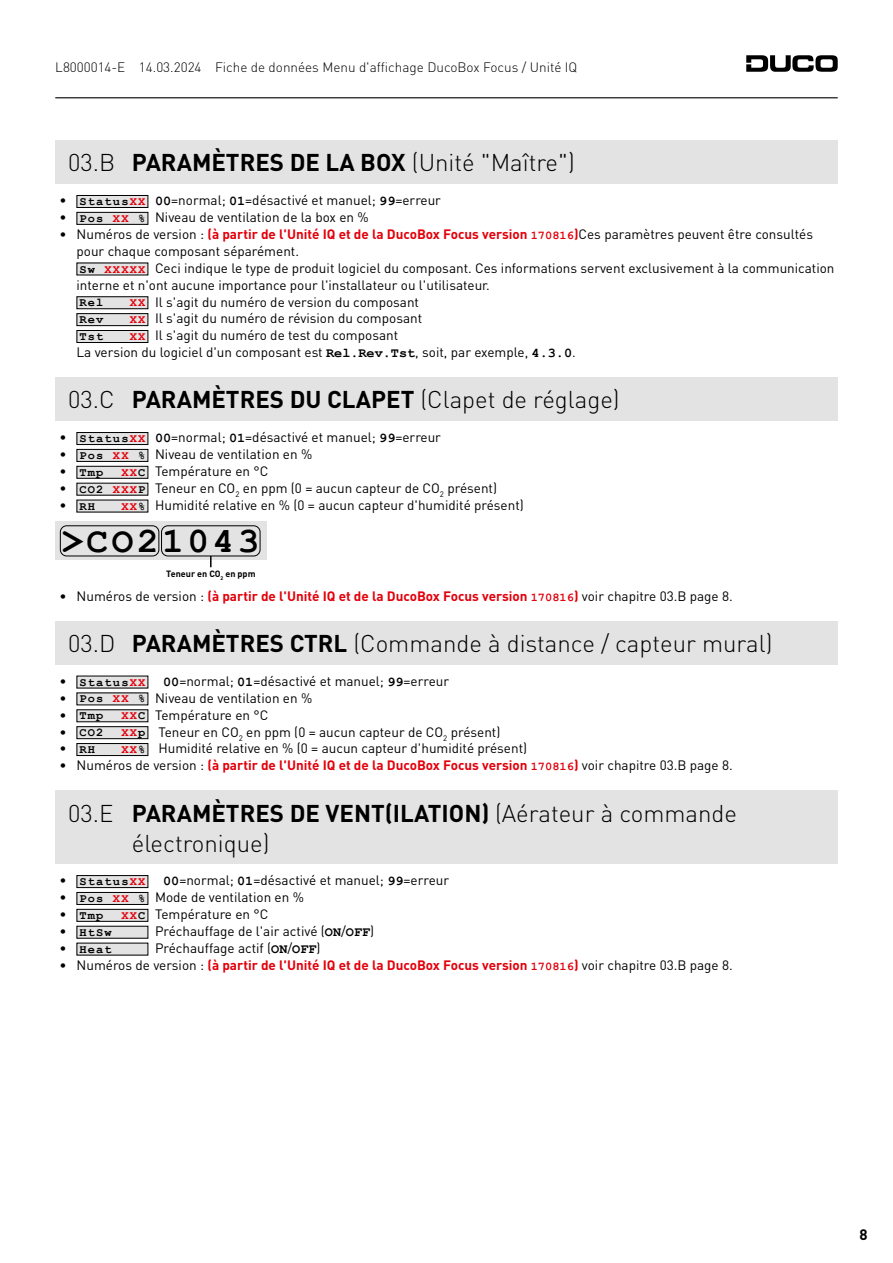
<style>
.page{position:relative;width:893px;height:1263px;background:#fff}
.page>*{position:absolute;margin:0;border:0;box-sizing:border-box;transform-origin:0 0}
.t1{font:700 36px "Courier New";letter-spacing:.1em;color:#000}
.t2{font:300 24px/30px "DINOT";color:#000}
.t3{font:700 15px "DINOT";color:#000}
.t4{font:13.5px/16.8px "DINOT";color:#000}
.t5{font:700 13.5px "DINOT";color:#e3000b}
.t6{font:300 13.5px "DINOT";color:#000}
.t7{font:700 12px "Courier New";letter-spacing:.1em;color:#000}
.t8{font:700 9px "DINOT";color:#000}
.s1{font-weight:700}
.s2{font-family:"Courier New";font-weight:700;font-size:12px}
.s3{font-family:"Courier New";font-weight:700;font-size:12px;color:#e3000b}
.s4{font-family:"Courier New";font-weight:700}
.s5{font-weight:700;color:#e3000b}
.s6{font-family:"DINOT";font-weight:400;font-size:13.5px}
.s7{font-weight:400;color:#000}
.s8{font-family:"Courier New";font-size:12px}
.s9{color:#e3000b}
</style>
<div class="page">
<svg style="left:746px;top:55px;width:92px;height:17px"></svg>
<hr style="left:55px;top:97px;width:783px;height:1px;background:#000">
<div style="left:55px;top:140px;width:783px;height:44px;background:#e3e3e3"></div>
<div style="left:55px;top:377px;width:783px;height:44px;background:#e3e3e3"></div>
<div style="left:55px;top:621px;width:783px;height:44px;background:#e3e3e3"></div>
<div style="left:55px;top:790px;width:783px;height:74px;background:#e3e3e3"></div>
<div style="left:77px;top:195px;width:71px;height:12px;background:#e3e3e3"></div>
<div style="left:77px;top:195px;width:71px;height:13px;border:1px solid #000"></div>
<div style="left:77px;top:212px;width:71px;height:12px;background:#e3e3e3"></div>
<div style="left:77px;top:212px;width:71px;height:13px;border:1px solid #000"></div>
<div style="left:77px;top:263px;width:71px;height:12px;background:#e3e3e3"></div>
<div style="left:77px;top:297px;width:71px;height:12px;background:#e3e3e3"></div>
<div style="left:77px;top:296px;width:71px;height:13px;border:1px solid #000"></div>
<div style="left:77px;top:314px;width:71px;height:12px;background:#e3e3e3"></div>
<div style="left:77px;top:313px;width:71px;height:13px;border:1px solid #000"></div>
<div style="left:77px;top:330px;width:71px;height:12px;background:#e3e3e3"></div>
<div style="left:77px;top:330px;width:71px;height:13px;border:1px solid #000"></div>
<div style="left:77px;top:432px;width:71px;height:12px;background:#e3e3e3"></div>
<div style="left:77px;top:432px;width:71px;height:13px;border:1px solid #000"></div>
<div style="left:77px;top:449px;width:71px;height:12px;background:#e3e3e3"></div>
<div style="left:77px;top:449px;width:71px;height:13px;border:1px solid #000"></div>
<div style="left:77px;top:466px;width:71px;height:12px;background:#e3e3e3"></div>
<div style="left:77px;top:466px;width:71px;height:13px;border:1px solid #000"></div>
<div style="left:77px;top:483px;width:71px;height:12px;background:#e3e3e3"></div>
<div style="left:77px;top:500px;width:71px;height:12px;background:#e3e3e3"></div>
<div style="left:55px;top:522px;width:211px;height:38px;background:#e3e3e3"></div>
<div style="left:161px;top:525px;width:99px;height:31px;border:1px solid #000;border-radius:6px"></div>
<div style="left:60px;top:525px;width:99px;height:31px;border:1px solid #000;border-radius:6px"></div>
<svg style="left:210px;top:556px;width:2px;height:11px"></svg>
<div style="left:77px;top:676px;width:71px;height:12px;background:#e3e3e3"></div>
<div style="left:77px;top:693px;width:71px;height:12px;background:#e3e3e3"></div>
<div style="left:77px;top:710px;width:71px;height:12px;background:#e3e3e3"></div>
<div style="left:77px;top:727px;width:71px;height:12px;background:#e3e3e3"></div>
<div style="left:77px;top:726px;width:71px;height:13px;border:1px solid #000"></div>
<div style="left:77px;top:743px;width:71px;height:12px;background:#e3e3e3"></div>
<div style="left:77px;top:743px;width:71px;height:13px;border:1px solid #000"></div>
<div style="left:77px;top:875px;width:71px;height:12px;background:#e3e3e3"></div>
<div style="left:77px;top:875px;width:71px;height:13px;border:1px solid #000"></div>
<div style="left:77px;top:892px;width:71px;height:12px;background:#e3e3e3"></div>
<div style="left:77px;top:892px;width:71px;height:13px;border:1px solid #000"></div>
<div style="left:77px;top:909px;width:71px;height:12px;background:#e3e3e3"></div>
<div style="left:77px;top:909px;width:71px;height:13px;border:1px solid #000"></div>
<div style="left:77px;top:926px;width:71px;height:12px;background:#e3e3e3"></div>
<div style="left:77px;top:943px;width:71px;height:12px;background:#e3e3e3"></div>
<p class="t6" style="left:55px;top:58px;width:524px">L8000014-E 14.03.2024 Fiche de données Menu d'affichage DucoBox Focus / Unité IQ</p>
<h2 class="t2" style="left:68px;top:147px;width:508px">03.B <span class="s1">PARAMÈTRES DE LA BOX</span> (Unité "Maître")</h2>
<p class="t4" style="left:60px;top:191px;width:383px">• <span class="s2">Status</span><span class="s3">XX</span> <span class="s4">00</span>=normal; <span class="s4">01</span>=désactivé et manuel; <span class="s4">99</span>=erreur</p>
<p class="t4" style="left:60px;top:208px;width:311px">• <span class="s2">Pos</span> <span class="s3">XX</span> <span class="s2">%</span> Niveau de ventilation de la box en %</p>
<p class="t4" style="left:77px;top:225px;width:759px;text-indent:-17px">• Numéros de version : <span class="s5">(à partir de l'Unité IQ et de la DucoBox Focus version</span> <span class="s3">170816</span><span class="s5">)</span>Ces paramètres peuvent être consultés pour chaque composant séparément.<br><span class="s2">Sw</span> <span class="s3">XXXXX</span> Ceci indique le type de produit logiciel du composant. Ces informations servent exclusivement à la communication interne et n'ont aucune importance pour l'installateur ou l'utilisateur.</p>
<p class="t7" style="left:79px;top:295px;width:26px">Rel</p>
<p class="t4" style="left:130px;top:293px;width:291px"><span class="s3">XX</span> Il s'agit du numéro de version du composant</p>
<p class="t7" style="left:79px;top:312px;width:26px">Rev</p>
<p class="t4" style="left:130px;top:310px;width:294px"><span class="s3">XX</span> Il s'agit du numéro de révision du composant</p>
<p class="t7" style="left:79px;top:329px;width:26px">Tst</p>
<p class="t4" style="left:77px;top:326px;width:501px;text-indent:53px"><span class="s3">XX</span> Il s'agit du numéro de test du composant<br>La version du logiciel d'un composant est <span class="s4">Rel.Rev.Tst</span>, soit, par exemple, <span class="s4">4.3.0</span>.</p>
<h2 class="t2" style="left:68px;top:384px;width:553px">03.C <span class="s1">PARAMÈTRES DU CLAPET</span> (Clapet de réglage)</h2>
<p class="t4" style="left:60px;top:428px;width:383px">• <span class="s2">Status</span><span class="s3">XX</span> <span class="s4">00</span>=normal; <span class="s4">01</span>=désactivé et manuel; <span class="s4">99</span>=erreur</p>
<p class="t4" style="left:60px;top:445px;width:254px">• <span class="s2">Pos</span> <span class="s3">XX</span> <span class="s2">%</span> Niveau de ventilation en %</p>
<p class="t7" style="left:60px;top:465px;width:45px"><span class="s6">•</span> Tmp</p>
<p class="t4" style="left:121px;top:462px;width:149px"><span class="s3">XX</span><span class="s2">C</span> Température en °C</p>
<p class="t4" style="left:60px;top:479px;width:439px">• <span class="s2">CO2</span> <span class="s3">XXX</span><span class="s2">P</span> Teneur en CO<sub>2</sub> en ppm (0 = aucun capteur de CO<sub>2</sub> présent)</p>
<p class="t7" style="left:60px;top:498px;width:37px"><span class="s6">•</span> RH</p>
<p class="t4" style="left:121px;top:496px;width:404px"><span class="s3">XX</span><span class="s2">%</span> Humidité relative en % (0 = aucun capteur d'humidité présent)</p>
<h1 class="t1" style="left:61px;top:518px;width:200px">&gt;CO21043</h1>
<p class="t8" style="left:166px;top:567px;width:91px">Teneur en CO<sub>2</sub> en ppm</p>
<p class="t5" style="left:60px;top:587px;width:675px"><span class="s7">• Numéros de version :</span> (à partir de l'Unité IQ et de la DucoBox Focus version <span class="s8">170816</span>) <span class="s7">voir chapitre 03.B page 8.</span></p>
<h2 class="t2" style="left:68px;top:627px;width:706px">03.D <span class="s1">PARAMÈTRES CTRL</span> (Commande à distance / capteur mural)</h2>
<p class="t7" style="left:60px;top:674px;width:87px"><span class="s6">•</span> Status<span class="s9">XX</span></p>
<p class="t4" style="left:163px;top:672px;width:287px"><span class="s4">00</span>=normal; <span class="s4">01</span>=désactivé et manuel; <span class="s4">99</span>=erreur</p>
<p class="t4" style="left:60px;top:689px;width:254px">• <span class="s2">Pos</span> <span class="s3">XX</span> <span class="s2">%</span> Niveau de ventilation en %</p>
<p class="t7" style="left:60px;top:708px;width:45px"><span class="s6">•</span> Tmp</p>
<p class="t4" style="left:121px;top:706px;width:149px"><span class="s3">XX</span><span class="s2">C</span> Température en °C</p>
<p class="t7" style="left:60px;top:725px;width:45px"><span class="s6">•</span> CO2</p>
<p class="t4" style="left:121px;top:723px;width:381px"><span class="s3">XX</span><span class="s2">p</span> Teneur en CO<sub>2</sub> en ppm (0 = aucun capteur de CO<sub>2</sub> présent)</p>
<p class="t7" style="left:60px;top:742px;width:37px"><span class="s6">•</span> RH</p>
<p class="t4" style="left:121px;top:739px;width:407px"><span class="s3">XX</span><span class="s2">%</span> Humidité relative en % (0 = aucun capteur d'humidité présent)</p>
<p class="t5" style="left:60px;top:756px;width:675px"><span class="s7">• Numéros de version :</span> (à partir de l'Unité IQ et de la DucoBox Focus version <span class="s8">170816</span>) <span class="s7">voir chapitre 03.B page 8.</span></p>
<h2 class="t2" style="left:132px;top:797px;width:607px;text-indent:-64px">03.E <span class="s1">PARAMÈTRES DE VENT(ILATION)</span> (Aérateur à commande électronique)</h2>
<p class="t7" style="left:60px;top:874px;width:87px"><span class="s6">•</span> Status<span class="s9">XX</span></p>
<p class="t4" style="left:163px;top:871px;width:287px"><span class="s4">00</span>=normal; <span class="s4">01</span>=désactivé et manuel; <span class="s4">99</span>=erreur</p>
<p class="t4" style="left:60px;top:888px;width:246px">• <span class="s2">Pos</span> <span class="s3">XX</span> <span class="s2">%</span> Mode de ventilation en %</p>
<p class="t7" style="left:60px;top:908px;width:45px"><span class="s6">•</span> Tmp</p>
<p class="t4" style="left:121px;top:905px;width:149px"><span class="s3">XX</span><span class="s2">C</span> Température en °C</p>
<p class="t7" style="left:60px;top:924px;width:54px"><span class="s6">•</span> HtSw</p>
<p class="t4" style="left:155px;top:922px;width:221px">Préchauffage de l'air activé (<span class="s4">ON</span>/<span class="s4">OFF</span>)</p>
<p class="t7" style="left:60px;top:941px;width:54px"><span class="s6">•</span> Heat</p>
<p class="t4" style="left:155px;top:939px;width:167px">Préchauffage actif (<span class="s4">ON</span>/<span class="s4">OFF</span>)</p>
<p class="t5" style="left:60px;top:956px;width:675px"><span class="s7">• Numéros de version :</span> (à partir de l'Unité IQ et de la DucoBox Focus version <span class="s8">170816</span>) <span class="s7">voir chapitre 03.B page 8.</span></p>
<p class="t3" style="left:859px;top:1224px;width:10px">8</p>
</div>
